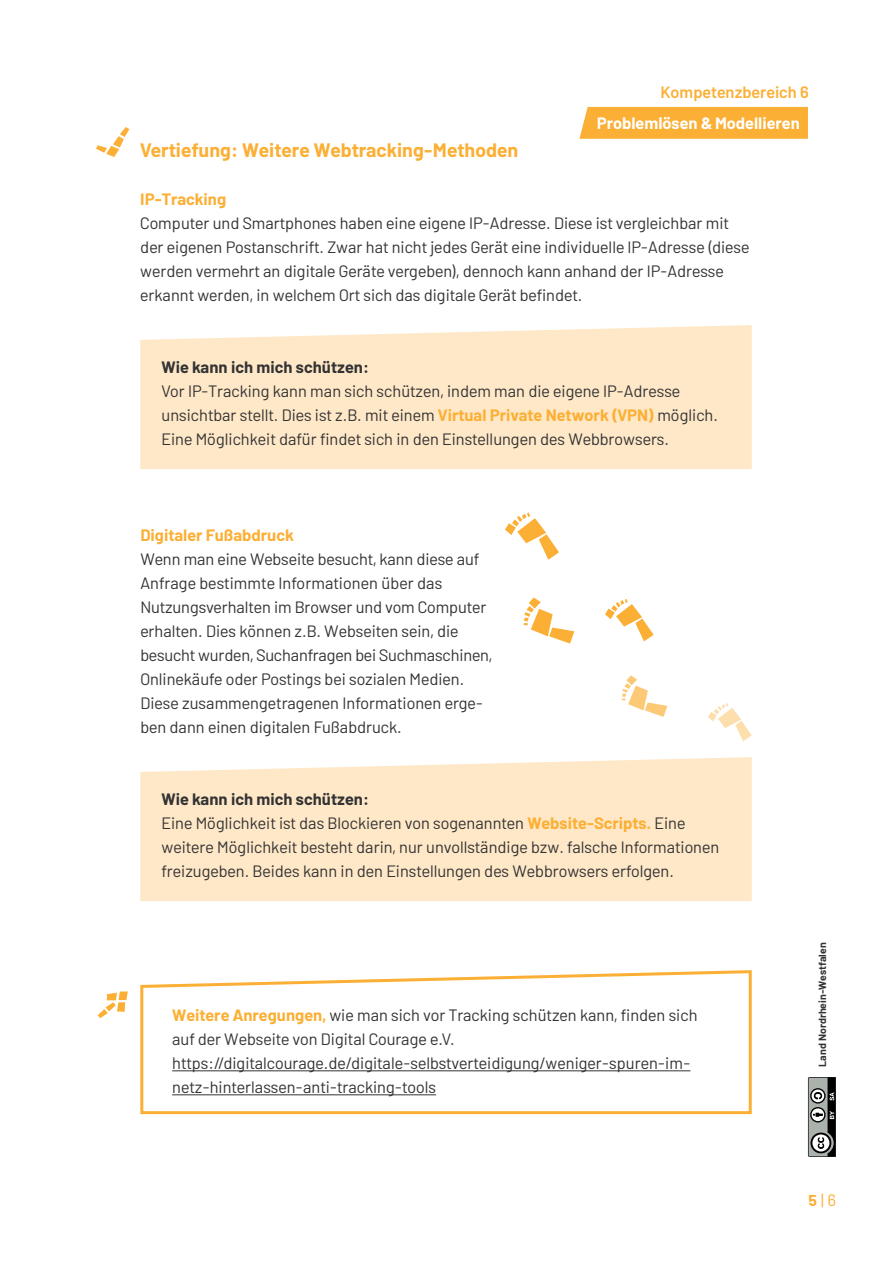
<style>
.page{position:relative;width:893px;height:1263px;background:#fff}
.page>*{position:absolute;margin:0;border:0;box-sizing:border-box;transform-origin:0 0}
.t1{font:700 19.5px "Barlow";color:#fbaf34}
.t2{font:16.5px/24px "Barlow";color:#333334}
.t3{font:700 16.5px "Barlow";color:#fbaf34}
.t4{font:700 16.5px "Barlow";color:#fff}
.t5{font:700 16.5px "Barlow";color:#333334}
.t6{font:600 16.5px "Barlow";color:#fbaf34}
.t7{font:16.5px "Barlow";color:#fbaf34}
.t8{font:700 10.5px "Barlow";color:#333334}
.s1{font-weight:700;color:#fbaf34}
.s2{font-weight:700}
.s3{font-weight:700;font-size:15.75px}
</style>
<div class="page">
<div style="left:579px;top:107px;width:229px;height:32px;background:#fbaf34"></div>
<svg style="left:808px;top:1077px;width:28px;height:80px;background:#727572"></svg>
<div style="left:140px;top:325px;width:612px;height:144px;background:#ffe8c7"></div>
<div style="left:140px;top:757px;width:612px;height:144px;background:#ffe8c7"></div>
<svg style="left:140px;top:970px;width:612px;height:145px"></svg>
<hr style="left:172px;top:1070px;width:518px;height:1px;background:#333334">
<hr style="left:172px;top:1094px;width:264px;height:1px;background:#333334">
<svg style="left:98px;top:991px;width:30px;height:27px"></svg>
<svg style="left:96px;top:127px;width:33px;height:30px"></svg>
<svg style="left:523px;top:597px;width:51px;height:47px"></svg>
<svg style="left:605px;top:599px;width:49px;height:42px"></svg>
<svg style="left:708px;top:703px;width:44px;height:38px"></svg>
<svg style="left:622px;top:675px;width:45px;height:42px"></svg>
<svg style="left:505px;top:512px;width:54px;height:48px"></svg>
<p class="t6" style="left:661px;top:80px;width:150px">Kompetenzbereich 6</p>
<p class="t4" style="left:597px;top:110px;width:205px">Problemlösen &amp; Modellieren</p>
<p class="t1" style="left:140px;top:136px;width:380px">Vertiefung: Weitere Webtracking-Methoden</p>
<p class="t3" style="left:140px;top:187px;width:87px">IP-Tracking</p>
<p class="t2" style="left:140px;top:210px;width:611px">Computer und Smartphones haben eine eigene IP-Adresse. Diese ist vergleichbar mit der eigenen Postanschrift. Zwar hat nicht jedes Gerät eine individuelle IP-Adresse (diese werden vermehrt an digitale Geräte vergeben), dennoch kann anhand der IP-Adresse erkannt werden, in welchem Ort sich das digitale Gerät befindet.</p>
<p class="t5" style="left:162px;top:355px;width:209px">Wie kann ich mich schützen:</p>
<p class="t2" style="left:162px;top:378px;width:558px">Vor IP-Tracking kann man sich schützen, indem man die eigene IP-Adresse unsichtbar stellt. Dies ist z.B. mit einem <span class="s1">Virtual Private Network (VPN)</span> möglich.<br>Eine Möglichkeit dafür findet sich in den Einstellungen des Webbrowsers.</p>
<p class="t3" style="left:140px;top:523px;width:155px">Digitaler Fußabdruck</p>
<p class="t2" style="left:140px;top:546px;width:353px">Wenn man eine Webseite besucht, kann diese auf Anfrage bestimmte Informationen über das Nutzungsverhalten im Browser und vom Computer erhalten. Dies können z.B. Webseiten sein, die besucht wurden, Suchanfragen bei Suchmaschinen, Onlinekäufe oder Postings bei sozialen Medien.<br>Diese zusammengetragenen Informationen erge&shy;ben dann einen digitalen Fußabdruck.</p>
<p class="t2" style="left:162px;top:786px;width:559px"><span class="s2">Wie kann ich mich schützen:<br></span>Eine Möglichkeit ist das Blockieren von sogenannten <span class="s1">Website-Scripts.</span> Eine weitere Möglichkeit besteht darin, nur unvollständige bzw. falsche Informationen freizugeben. Beides kann in den Einstellungen des Webbrowsers erfolgen.</p>
<p class="t2" style="left:172px;top:1002px;width:527px"><span class="s1">Weitere Anregungen,</span> wie man sich vor Tracking schützen kann, finden sich auf der Webseite von Digital Courage e.V. https://digitalcourage.de/digitale-selbstverteidigung/weniger-spuren-im&shy;netz-hinterlassen-anti-tracking-tools</p>
<p class="t8" style="left:814px;top:1067px;width:126px;rotate:-90deg">Land Nordrhein-Westfalen</p>
<p class="t7" style="left:809px;top:1188px;width:29px"><span class="s3">5</span> | 6</p>
</div>
